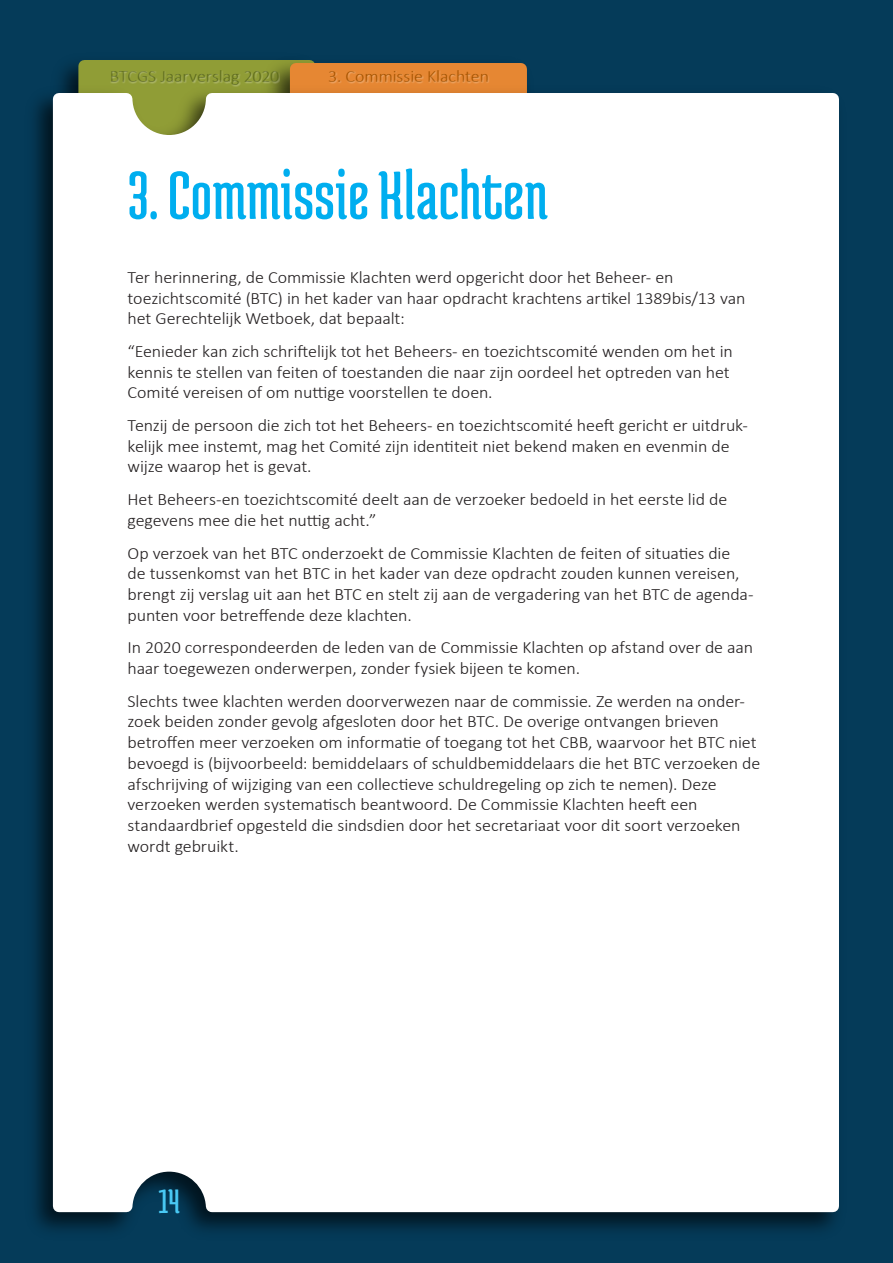
<style>
.page{position:relative;width:893px;height:1263px;background:#053b59}
.page>*{position:absolute;margin:0;border:0;box-sizing:border-box;transform-origin:0 0}
.Heading_1{font:72px "Medula One";color:#00aeef;scale:1.04 1}
.t1{font:36px "Medula One";color:#49c9f4;scale:1.04 1}
.t2{font:300 17.25px/20.7px "Calibri";letter-spacing:-.005em;color:#231f20;scale:1.04 1}
.t3{font:300 17.25px "Calibri";letter-spacing:-.01em;color:#5e6c1e;scale:1.04 1}
.t4{font:300 17.25px "Calibri";letter-spacing:-.005em;color:#a55300;scale:1.04 1}
</style>
<div class="page">
<div style="left:78px;top:60px;width:237px;height:108px;border:12px solid #909d36"></div>
<img style="left:257px;top:57px;width:71px;height:24px">
<div style="left:290px;top:63px;width:237px;height:108px;border:12px solid #e68733"></div>
<img style="left:35px;top:81px;width:799px;height:1149px">
<div style="left:47px;top:87px;width:792px;height:1131px;background:#fff"></div>
<div style="left:110px;top:70px;width:170px;height:16px;background:#fff;opacity:.75"></div>
<div style="left:327px;top:70px;width:162px;height:14px;background:#fff;opacity:.75"></div>
<p class="t3" style="left:110px;top:65px;width:165px">BTCGS Jaarverslag 2020</p>
<p class="t4" style="left:328px;top:65px;width:156px">3. Commissie Klachten</p>
<p class="Heading_1" style="left:128px;top:158px;width:406px">3. Commissie Klachten</p>
<p class="t2" style="left:128px;top:267px;width:596px">Ter herinnering, de Commissie Klachten werd opgericht door het Beheer- en toezichtscomité (BTC) in het kader van haar opdracht krachtens artikel 1389bis/13 van het Gerechtelijk Wetboek, dat bepaalt:</p>
<p class="t2" style="left:128px;top:341px;width:583px">“Eenieder kan zich schriftelijk tot het Beheers- en toezichtscomité wenden om het in kennis te stellen van feiten of toestanden die naar zijn oordeel het optreden van het<br>Comité vereisen of om nuttige voorstellen te doen.</p>
<p class="t2" style="left:128px;top:415px;width:598px">Tenzij de persoon die zich tot het Beheers- en toezichtscomité heeft gericht er uitdruk&shy;kelijk mee instemt, mag het Comité zijn identiteit niet bekend maken en evenmin de wijze waarop het is gevat.</p>
<p class="t2" style="left:128px;top:489px;width:578px">Het Beheers-en toezichtscomité deelt aan de verzoeker bedoeld in het eerste lid de gegevens mee die het nuttig acht.”</p>
<p class="t2" style="left:128px;top:542px;width:604px">Op verzoek van het BTC onderzoekt de Commissie Klachten de feiten of situaties die<br>de tussenkomst van het BTC in het kader van deze opdracht zouden kunnen vereisen, brengt zij verslag uit aan het BTC en stelt zij aan de vergadering van het BTC de agenda&shy;punten voor betreffende deze klachten.</p>
<p class="t2" style="left:128px;top:637px;width:603px">In 2020 correspondeerden de leden van de Commissie Klachten op afstand over de aan haar toegewezen onderwerpen, zonder fysiek bijeen te komen.</p>
<p class="t2" style="left:128px;top:690px;width:610px">Slechts twee klachten werden doorverwezen naar de commissie. Ze werden na onder&shy;zoek beiden zonder gevolg afgesloten door het BTC. De overige ontvangen brieven betroffen meer verzoeken om informatie of toegang tot het CBB, waarvoor het BTC niet bevoegd is (bijvoorbeeld: bemiddelaars of schuldbemiddelaars die het BTC verzoeken de afschrijving of wijziging van een collectieve schuldregeling op zich te nemen). Deze verzoeken werden systematisch beantwoord. De Commissie Klachten heeft een standaardbrief opgesteld die sindsdien door het secretariaat voor dit soort verzoeken wordt gebruikt.</p>
<h2 class="t1" style="left:159px;top:1182px;width:22px">14</h2>
</div>
